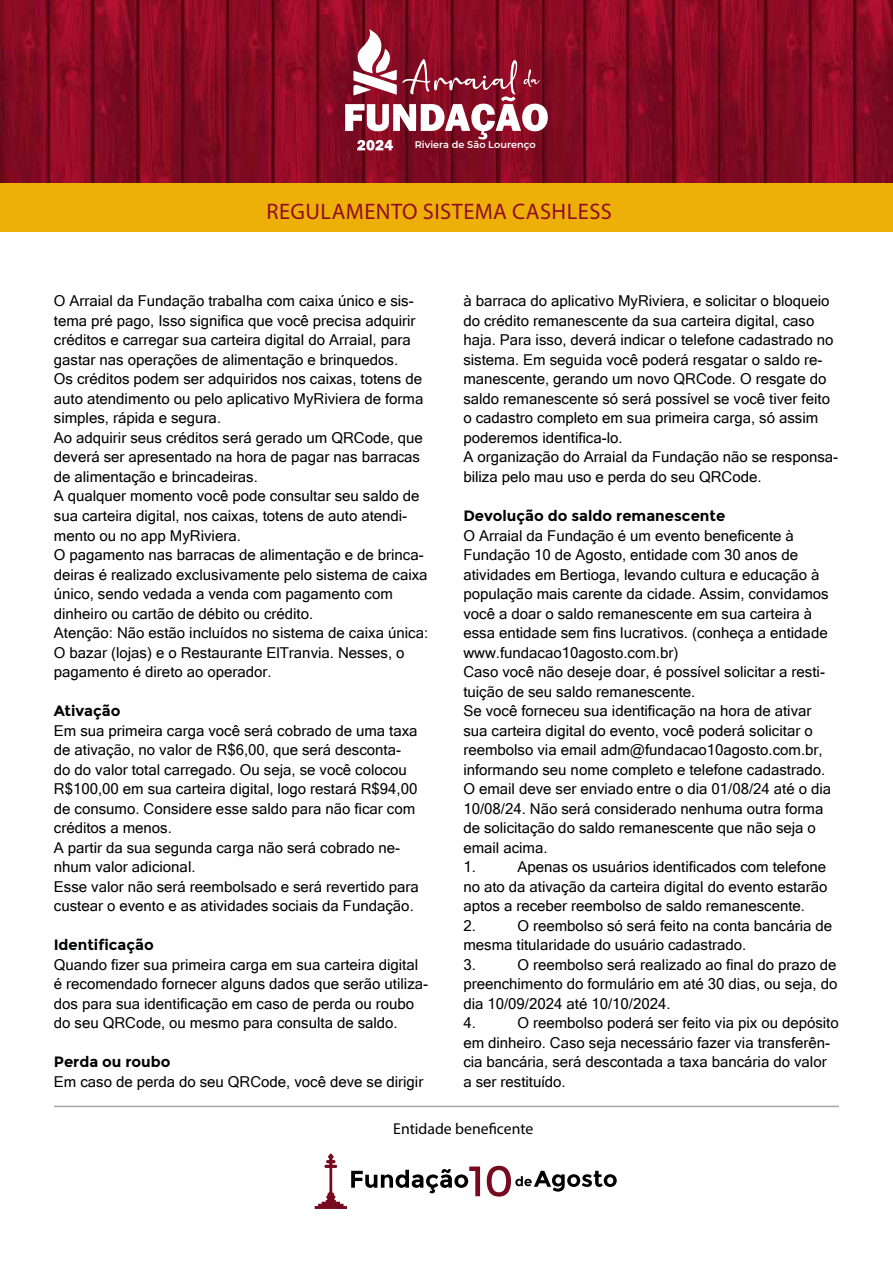
<style>
.page{position:relative;width:893px;height:1263px;background:#fff}
.page>*{position:absolute;margin:0;border:0;box-sizing:border-box;transform-origin:0 0}
.t1{font:22.5px "Myriad Pro";letter-spacing:.02em;color:#910d25}
.t2{font:15.75px "Myriad Pro";color:#000}
.t3{font:15px/19.5px "Microsoft Sans Serif";color:#000}
.t4{font:700 15px "Montserrat";color:#000}
.t5{font:700 15px "Montserrat";color:#010202}
.t6{font:600 9.75px "Montserrat";color:#fff}
</style>
<div class="page">
<img style="left:0;top:0;width:893px;height:183px">
<svg style="left:345px;top:29px;width:203px;height:122px"></svg>
<div style="left:0;top:183px;width:893px;height:49px;background:#edb008"></div>
<svg style="left:315px;top:1153px;width:302px;height:56px"></svg>
<hr style="left:54px;top:1106px;width:785px;height:1px;background:#a8a8a7">
<p class="t6" style="left:415px;top:138px;width:122px">Riviera de São Lourenço</p>
<h1 class="t1" style="left:267px;top:197px;width:347px">REGULAMENTO SISTEMA CASHLESS</h1>
<p class="t3" style="left:54px;top:291px;width:376px">O Arraial da Fundação trabalha com caixa único e sis&shy;tema pré pago, Isso significa que você precisa adquirir créditos e carregar sua carteira digital do Arraial, para gastar nas operações de alimentação e brinquedos.<br>Os créditos podem ser adquiridos nos caixas, totens de auto atendimento ou pelo aplicativo MyRiviera de forma simples, rápida e segura.<br>Ao adquirir seus créditos será gerado um QRCode, que deverá ser apresentado na hora de pagar nas barracas de alimentação e brincadeiras.<br>A qualquer momento você pode consultar seu saldo de sua carteira digital, nos caixas, totens de auto atendi&shy;mento ou no app MyRiviera.<br>O pagamento nas barracas de alimentação e de brinca&shy;deiras é realizado exclusivamente pelo sistema de caixa único, sendo vedada a venda com pagamento com dinheiro ou cartão de débito ou crédito.<br>Atenção: Não estão incluídos no sistema de caixa única:<br>O bazar (lojas) e o Restaurante ElTranvia. Nesses, o pagamento é direto ao operador.</p>
<p class="t4" style="left:54px;top:702px;width:68px">Ativação</p>
<p class="t3" style="left:54px;top:720px;width:366px">Em sua primeira carga você será cobrado de uma taxa de ativação, no valor de R$6,00, que será desconta&shy;do do valor total carregado. Ou seja, se você colocou R$100,00 em sua carteira digital, logo restará R$94,00 de consumo. Considere esse saldo para não ficar com créditos a menos.<br>A partir da sua segunda carga não será cobrado ne&shy;nhum valor adicional.<br>Esse valor não será reembolsado e será revertido para custear o evento e as atividades sociais da Fundação.</p>
<p class="t5" style="left:54px;top:936px;width:101px">Identificação</p>
<p class="t3" style="left:54px;top:954px;width:376px">Quando fizer sua primeira carga em sua carteira digital é recomendado fornecer alguns dados que serão utiliza&shy;dos para sua identificação em caso de perda ou roubo do seu QRCode, ou mesmo para consulta de saldo.</p>
<p class="t4" style="left:54px;top:1053px;width:118px">Perda ou roubo</p>
<p class="t3" style="left:54px;top:1071px;width:371px">Em caso de perda do seu QRCode, você deve se dirigir</p>
<p class="t3" style="left:463px;top:291px;width:376px">à barraca do aplicativo MyRiviera, e solicitar o bloqueio do crédito remanescente da sua carteira digital, caso haja. Para isso, deverá indicar o telefone cadastrado no sistema. Em seguida você poderá resgatar o saldo re&shy;manescente, gerando um novo QRCode. O resgate do saldo remanescente só será possível se você tiver feito o cadastro completo em sua primeira carga, só assim poderemos identifica-lo.<br>A organização do Arraial da Fundação não se responsa&shy;biliza pelo mau uso e perda do seu QRCode.</p>
<p class="t4" style="left:463px;top:507px;width:263px">Devolução do saldo remanescente</p>
<p class="t3" style="left:463px;top:525px;width:369px">O Arraial da Fundação é um evento beneficente à Fundação 10 de Agosto, entidade com 30 anos de atividades em Bertioga, levando cultura e educação à população mais carente da cidade. Assim, convidamos você a doar o saldo remanescente em sua carteira à essa entidade sem fins lucrativos. (conheça a entidade www.fundacao10agosto.com.br)<br>Caso você não deseje doar, é possível solicitar a resti&shy;tuição de seu saldo remanescente.<br>Se você forneceu sua identificação na hora de ativar sua carteira digital do evento, você poderá solicitar o reembolso via email adm@fundacao10agosto.com.br, informando seu nome completo e telefone cadastrado.<br>O email deve ser enviado entre o dia 01/08/24 até o dia 10/08/24. Não será considerado nenhuma outra forma de solicitação do saldo remanescente que não seja o email acima.<br>1.</p>
<p class="t3" style="left:463px;top:857px;width:366px;text-indent:54px">Apenas os usuários identificados com telefone no ato da ativação da carteira digital do evento estarão aptos a receber reembolso de saldo remanescente.<br>2.</p>
<p class="t3" style="left:463px;top:915px;width:370px;text-indent:54px">O reembolso só será feito na conta bancária de mesma titularidade do usuário cadastrado.<br>3.</p>
<p class="t3" style="left:463px;top:954px;width:376px;text-indent:54px">O reembolso será realizado ao final do prazo de preenchimento do formulário em até 30 dias, ou seja, do dia 10/09/2024 até 10/10/2024.<br>4.</p>
<p class="t3" style="left:463px;top:1013px;width:377px;text-indent:54px">O reembolso poderá ser feito via pix ou depósito em dinheiro. Caso seja necessário fazer via transferên&shy;cia bancária, será descontada a taxa bancária do valor<br>a ser restituído.</p>
<p class="t2" style="left:393px;top:1119px;width:142px">Entidade beneficente</p>
</div>
